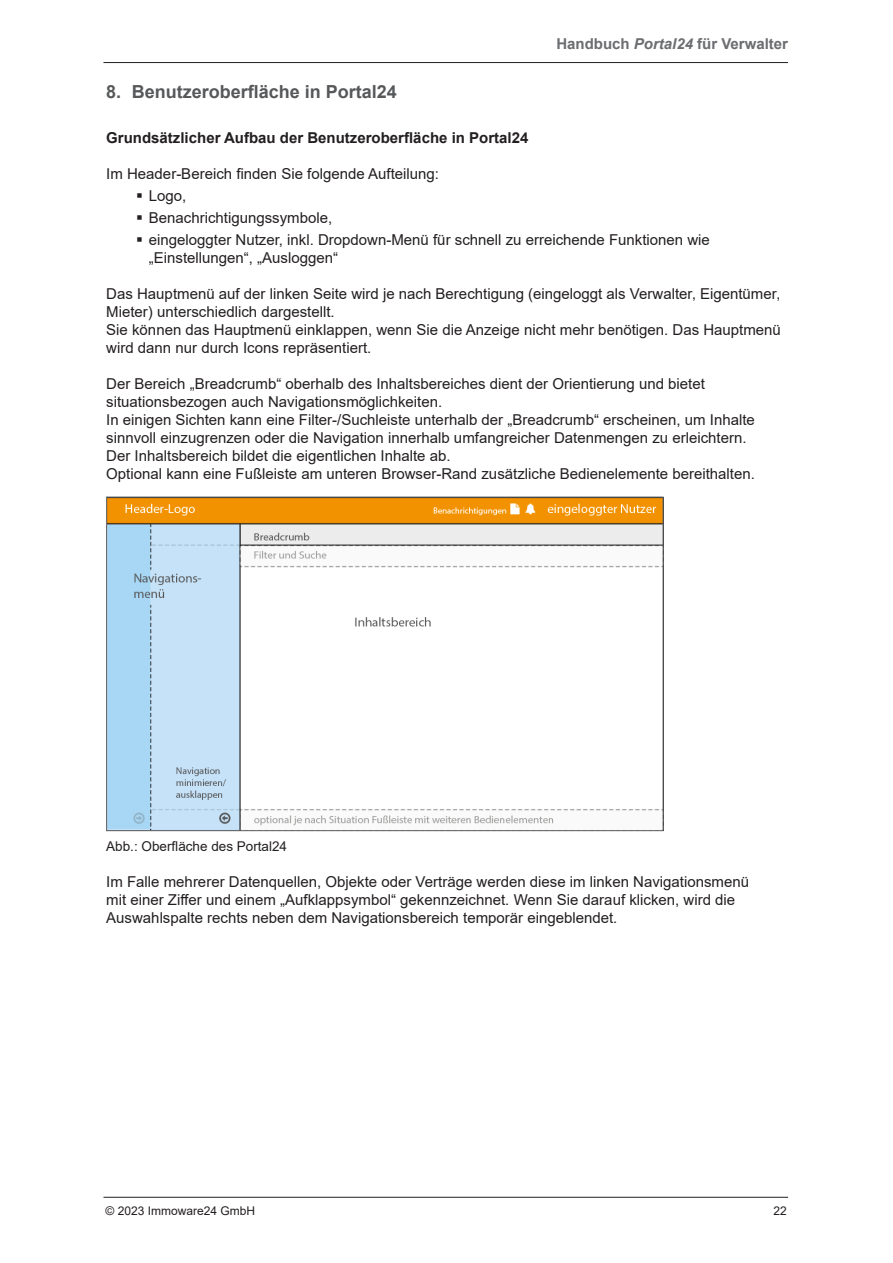
<style>
.page{position:relative;width:893px;height:1263px;background:#fff}
.page>*{position:absolute;margin:0;border:0;box-sizing:border-box;transform-origin:0 0}
.t1{font:700 18px "Arial";color:#57585a}
.Textkörper{font:15px/18px "Arial";color:#231f20}
.Überschrift_Abschnitt{font:700 15px "Arial";color:#231f20}
.t2{font:700 15px "Arial";color:#6c6d70}
.Bildunterschrift_ohne_Nummerierung{font:13.5px "Arial";color:#231f20}
.t3{font:12px "Arial";color:#231f20}
.s1{font-style:italic}
</style>
<div class="page">
<hr style="left:103px;top:62px;width:685px;height:1px;background:#231f20">
<hr style="left:103px;top:1197px;width:685px;height:1px;background:#231f20">
<img style="left:108px;top:499px;width:553px;height:330px">
<p class="t2" style="left:556px;top:33px;width:233px">Handbuch <span class="s1">Portal24</span> für Verwalter</p>
<p class="t1" style="left:106px;top:79px;width:292px">8. Benutzeroberfläche in Portal24</p>
<p class="Überschrift_Abschnitt" style="left:106px;top:127px;width:424px">Grundsätzlicher Aufbau der Benutzeroberfläche in Portal24</p>
<p class="Textkörper" style="left:106px;top:164px;width:334px">Im Header-Bereich finden Sie folgende Aufteilung:</p>
<p class="Textkörper" style="left:136px;top:187px;width:52px">▪ Logo,</p>
<p class="Textkörper" style="left:136px;top:209px;width:198px">▪ Benachrichtigungssymbole,</p>
<p class="Textkörper" style="left:149px;top:231px;width:563px;text-indent:-13px">▪ eingeloggter Nutzer, inkl. Dropdown-Menü für schnell zu erreichende Funktionen wie „Einstellungen“, „Ausloggen“</p>
<p class="Textkörper" style="left:106px;top:285px;width:675px">Das Hauptmenü auf der linken Seite wird je nach Berechtigung (eingeloggt als Verwalter‚ Eigentümer‚<br>Mieter) unterschiedlich dargestellt.</p>
<p class="Textkörper" style="left:106px;top:321px;width:676px">Sie können das Hauptmenü einklappen, wenn Sie die Anzeige nicht mehr benötigen. Das Hauptmenü wird dann nur durch Icons repräsentiert.</p>
<p class="Textkörper" style="left:106px;top:375px;width:600px">Der Bereich „Breadcrumb“ oberhalb des Inhaltsbereiches dient der Orientierung und bietet situationsbezogen auch Navigationsmöglichkeiten.</p>
<p class="Textkörper" style="left:106px;top:411px;width:650px">In einigen Sichten kann eine Filter-/Suchleiste unterhalb der „Breadcrumb“ erscheinen, um Inhalte sinnvoll einzugrenzen oder die Navigation innerhalb umfangreicher Datenmengen zu erleichtern.</p>
<p class="Textkörper" style="left:106px;top:447px;width:346px">Der Inhaltsbereich bildet die eigentlichen Inhalte ab.</p>
<p class="Textkörper" style="left:106px;top:465px;width:650px">Optional kann eine Fußleiste am unteren Browser-Rand zusätzliche Bedienelemente bereithalten.</p>
<p class="Bildunterschrift_ohne_Nummerierung" style="left:106px;top:837px;width:182px">Abb.: Oberfläche des Portal24</p>
<p class="Textkörper" style="left:106px;top:872px;width:644px">Im Falle mehrerer Datenquellen, Objekte oder Verträge werden diese im linken Navigationsmenü mit einer Ziffer und einem „Aufklappsymbol“ gekennzeichnet. Wenn Sie darauf klicken, wird die<br>Auswahlspalte rechts neben dem Navigationsbereich temporär eingeblendet.</p>
<p class="t3" style="left:106px;top:1202px;width:151px">© 2023 Immoware24 GmbH</p>
<p class="t3" style="left:773px;top:1202px;width:15px">22</p>
</div>
